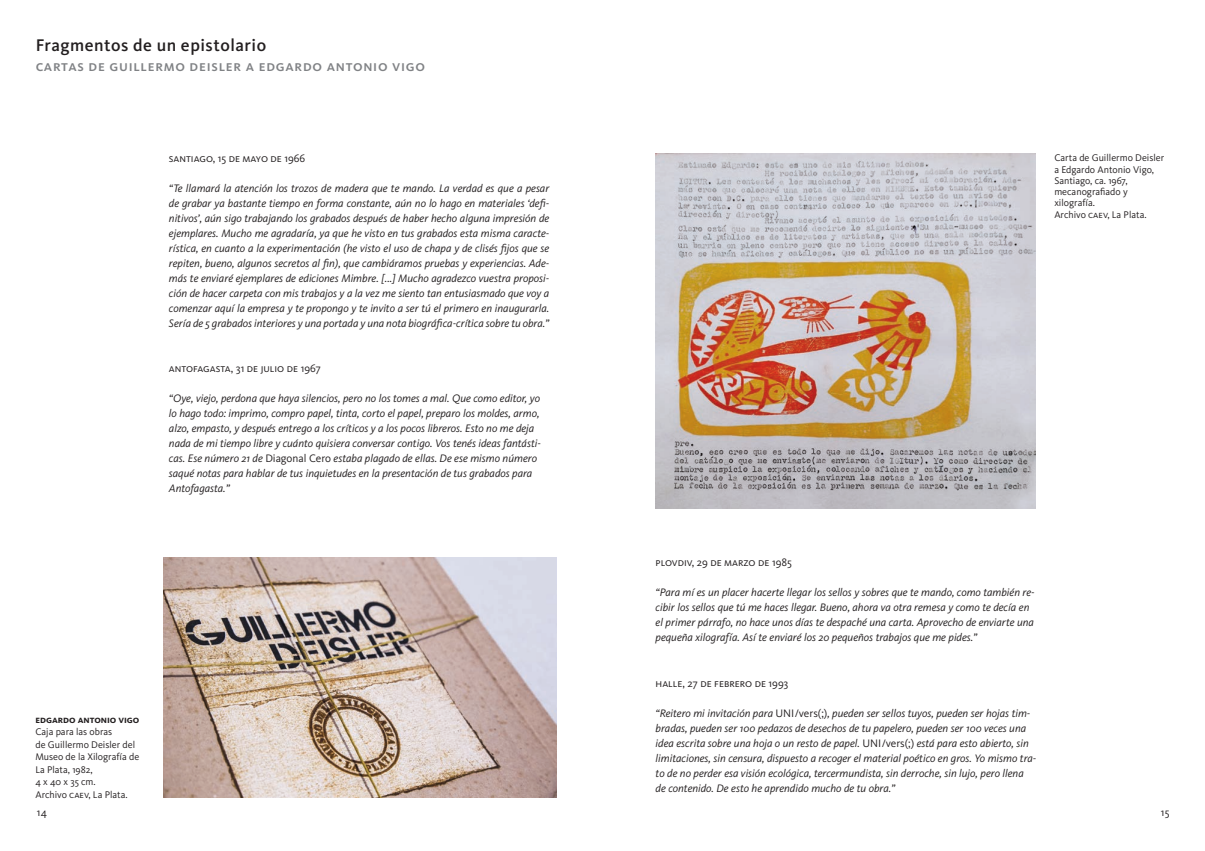
<style>
.page{position:relative;width:1205px;height:851px;background:#fff}
.page>*{position:absolute;margin:0;border:0;box-sizing:border-box;transform-origin:0 0}
.t1{font:500 17.5px "Kievit OT";letter-spacing:.03em;color:#231f20}
.t2{font:500 15px "Kievit OT";letter-spacing:.05em;color:#808285}
.Parrafo_texto{font:italic 11.25px/15px "Kievit OT";color:#231f20}
.subtitulo{font:11.25px "Kievit OT";color:#231f20}
.TITULO_GENERAL{font:10px/11.2px "Kievit OT";color:#231f20}
.epigrafe_1{font:10px/12.5px "Kievit OT";color:#231f20}
.epigrafe_1-2{font:700 10px "Kievit OT";color:#231f20}
.s1{font-style:normal}
</style>
<div class="page">
<img style="left:164px;top:557px;width:393px;height:240px">
<img style="left:656px;top:154px;width:379px;height:354px">
<h1 class="t1" style="left:35px;top:35px;width:232px">Fragmentos de un epistolario</h1>
<h2 class="t2" style="left:35px;top:57px;width:391px">cartas de guillermo deisler a edgardo antonio vigo</h2>
<p class="subtitulo" style="left:169px;top:152px;width:138px">santiago, 15 de mayo de 1966</p>
<p class="Parrafo_texto" style="left:169px;top:181px;width:382px;text-align:justify">“Te llamará la atención los trozos de madera que te mando. La verdad es que a pesar de grabar ya bastante tiempo en forma constante, aún no lo hago en materiales ‘defi&shy;nitivos’, aún sigo trabajando los grabados después de haber hecho alguna impresión de ejemplares. Mucho me agradaría, ya que he visto en tus grabados esta misma caracte&shy;rística, en cuanto a la experimentación (he visto el uso de chapa y de clisés fijos que se repiten, bueno, algunos secretos al fin), que cambiáramos pruebas y experiencias. Ade&shy;más te enviaré ejemplares de ediciones Mimbre. [...] Mucho agradezco vuestra proposi&shy;ción de hacer carpeta con mis trabajos y a la vez me siento tan entusiasmado que voy a comenzar aquí la empresa y te propongo y te invito a ser tú el primero en inaugurarla.<br>Sería de 5 grabados interiores y una portada y una nota biográfica-crítica sobre tu obra.”</p>
<p class="subtitulo" style="left:169px;top:362px;width:153px">antofagasta, 31 de julio de 1967</p>
<p class="Parrafo_texto" style="left:169px;top:391px;width:373px">“Oye, viejo, perdona que haya silencios, pero no los tomes a mal. Que como editor, yo lo hago todo: imprimo, compro papel, tinta, corto el papel, preparo los moldes, armo, alzo, empasto, y después entrego a los críticos y a los pocos libreros. Esto no me deja nada de mi tiempo libre y cuánto quisiera conversar contigo. Vos tenés ideas fantásti&shy;cas. Ese número 21 de <span class="s1">Diagonal Cero</span> estaba plagado de ellas. De ese mismo número saqué notas para hablar de tus inquietudes en la presentación de tus grabados para Antofagasta.”</p>
<p class="epigrafe_1-2" style="left:35px;top:713px;width:105px">Edgardo Antonio Vigo</p>
<p class="epigrafe_1" style="left:35px;top:725px;width:78px">Caja para las obras</p>
<p class="epigrafe_1" style="left:35px;top:738px;width:105px">de Guillermo Deisler del<br>Museo de la Xilografía de<br>La Plata, 1982,</p>
<p class="epigrafe_1" style="left:35px;top:775px;width:62px">4 x 40 x 35 cm.</p>
<p class="epigrafe_1" style="left:35px;top:788px;width:94px">Archivo caev, La Plata.</p>
<p class="TITULO_GENERAL" style="left:1054px;top:152px;width:111px">Carta de Guillermo Deisler a Edgardo Antonio Vigo,<br>Santiago, ca. 1967,</p>
<p class="TITULO_GENERAL" style="left:1054px;top:186px;width:75px">mecanografiado y xilografía.</p>
<p class="TITULO_GENERAL" style="left:1054px;top:208px;width:94px">Archivo caev, La Plata.</p>
<p class="subtitulo" style="left:656px;top:555px;width:138px">Plovdiv, 29 de marzo de 1985</p>
<p class="Parrafo_texto" style="left:656px;top:585px;width:380px">“Para mí es un placer hacerte llegar los sellos y sobres que te mando, como también re&shy;cibir los sellos que tú me haces llegar. Bueno, ahora va otra remesa y como te decía en el primer párrafo, no hace unos días te despaché una carta. Aprovecho de enviarte una pequeña xilografía. Así te enviaré los 20 pequeños trabajos que me pides.”</p>
<p class="subtitulo" style="left:656px;top:675px;width:134px">Halle, 27 de febrero de 1993</p>
<p class="Parrafo_texto" style="left:656px;top:705px;width:382px">“Reitero mi invitación para <span class="s1">UNI/vers(;)</span>, pueden ser sellos tuyos, pueden ser hojas tim&shy;bradas, pueden ser 100 pedazos de desechos de tu papelero, pueden ser 100 veces una idea escrita sobre una hoja o un resto de papel. <span class="s1">UNI/vers(;)</span> está para esto abierto, sin limitaciones, sin censura, dispuesto a recoger el material poético en gros. Yo mismo tra&shy;to de no perder esa visión ecológica, tercermundista, sin derroche, sin lujo, pero llena de contenido. De esto he aprendido mucho de tu obra.”</p>
<p class="subtitulo" style="left:37px;top:804px;width:12px">14</p>
<p class="subtitulo" style="left:1161px;top:804px;width:10px">15</p>
</div>
